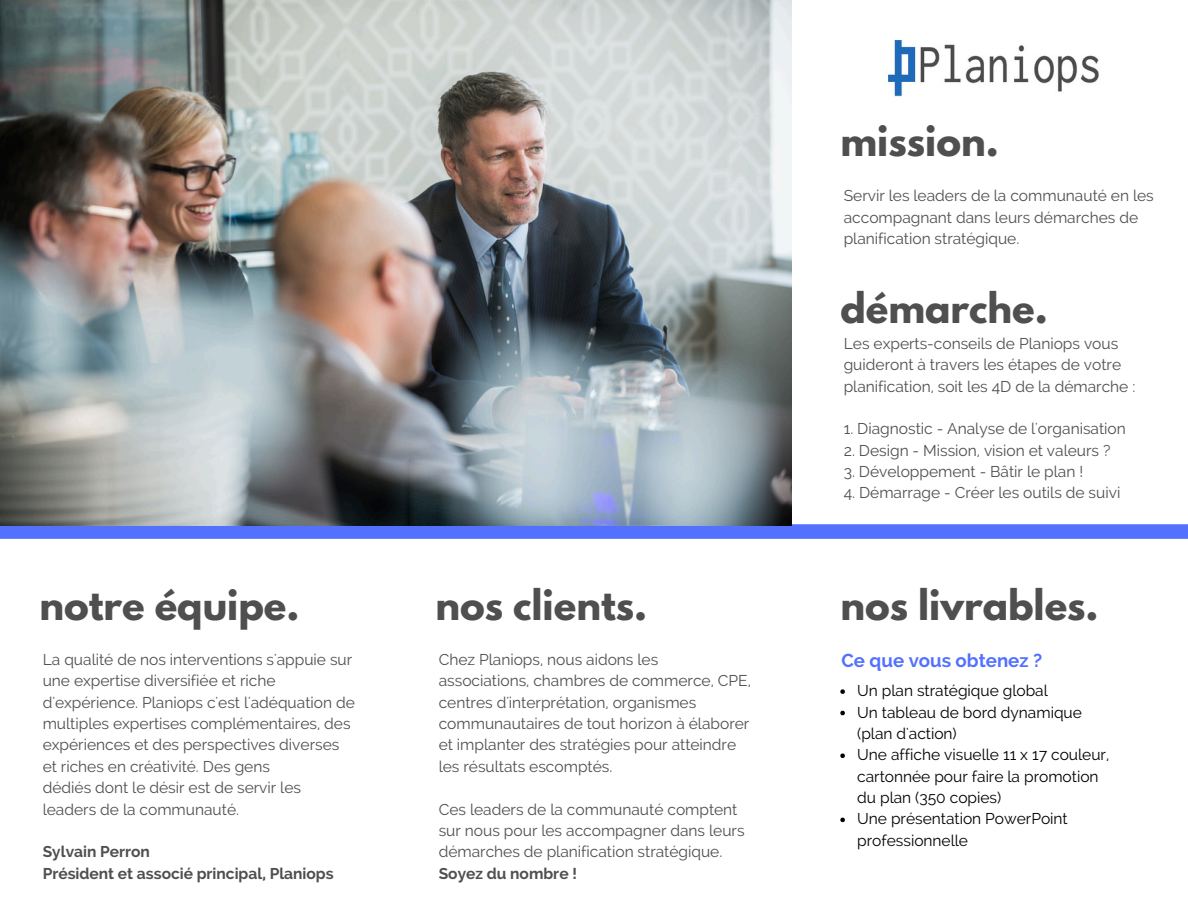
<style>
.page{position:relative;width:1188px;height:918px;background:#fff}
.page>*{position:absolute;margin:0;border:0;box-sizing:border-box;transform-origin:0 0}
.t1{font:700 37.35px "League Spartan";color:#4f4f4f}
.t2{font:700 18.75px "Raleway";color:#5271ff}
.t3{font:15.6px/21.3px "Raleway";color:#4f4f4f}
.t4{font:15.6px/21.3px "Raleway";color:#000}
.t5{font:700 15.6px/21.3px "Raleway";color:#4f4f4f}
</style>
<div class="page">
<svg style="left:0;top:524px;width:1188px;height:15px;background:#5573f8"></svg>
<img style="left:888px;top:39px;width:211px;height:58px">
<svg style="left:840px;top:689px;width:5px;height:5px"></svg>
<svg style="left:840px;top:711px;width:5px;height:4px"></svg>
<svg style="left:840px;top:754px;width:5px;height:4px"></svg>
<svg style="left:840px;top:818px;width:5px;height:4px"></svg>
<img style="left:0;top:0;width:792px;height:525px">
<h1 class="t1" style="left:39px;top:586px;width:262px">notre équipe.</h1>
<p class="t3" style="left:43px;top:649px;width:314px">La qualité de nos interventions s'appuie sur une expertise diversifiée et riche d'expérience. Planiops c'est l'adéquation de multiples expertises complémentaires, des expériences et des perspectives diverses et riches en créativité. Des gens<br>dédiés dont le désir est de servir les leaders de la communauté.</p>
<p class="t5" style="left:43px;top:841px;width:292px">Sylvain Perron<br>Président et associé principal, Planiops</p>
<h1 class="t1" style="left:435px;top:586px;width:213px">nos clients.</h1>
<p class="t3" style="left:439px;top:649px;width:314px">Chez Planiops, nous aidons les associations, chambres de commerce, CPE, centres d'interprétation, organismes communautaires de tout horizon à élaborer et implanter des stratégies pour atteindre les résultats escomptés.</p>
<p class="t3" style="left:439px;top:798px;width:307px">Ces leaders de la communauté comptent sur nous pour les accompagner dans leurs démarches de planification stratégique.</p>
<p class="t5" style="left:439px;top:862px;width:140px">Soyez du nombre !</p>
<h1 class="t1" style="left:840px;top:123px;width:160px">mission.</h1>
<p class="t3" style="left:844px;top:185px;width:312px">Servir les leaders de la communauté en les accompagnant dans leurs démarches de planification stratégique.</p>
<h1 class="t1" style="left:840px;top:289px;width:209px">démarche.</h1>
<p class="t3" style="left:844px;top:333px;width:293px">Les experts-conseils de Planiops vous guideront à travers les étapes de votre planification, soit les 4D de la démarche :</p>
<p class="t3" style="left:844px;top:418px;width:284px">1. Diagnostic - Analyse de l'organisation</p>
<p class="t3" style="left:844px;top:439px;width:268px">2. Design - Mission, vision et valeurs ?</p>
<p class="t3" style="left:844px;top:461px;width:241px">3. Développement - Bâtir le plan !</p>
<p class="t3" style="left:844px;top:482px;width:278px">4. Démarrage - Créer les outils de suivi</p>
<h1 class="t1" style="left:840px;top:586px;width:260px">nos livrables.</h1>
<p class="t2" style="left:842px;top:650px;width:202px">Ce que vous obtenez ?</p>
<p class="t4" style="left:857px;top:680px;width:254px">Un plan stratégique global<br>Un tableau de bord dynamique (plan d'action)<br>Une affiche visuelle 11 x 17 couleur, cartonnée pour faire la promotion du plan (350 copies)<br>Une présentation PowerPoint professionnelle</p>
</div>
